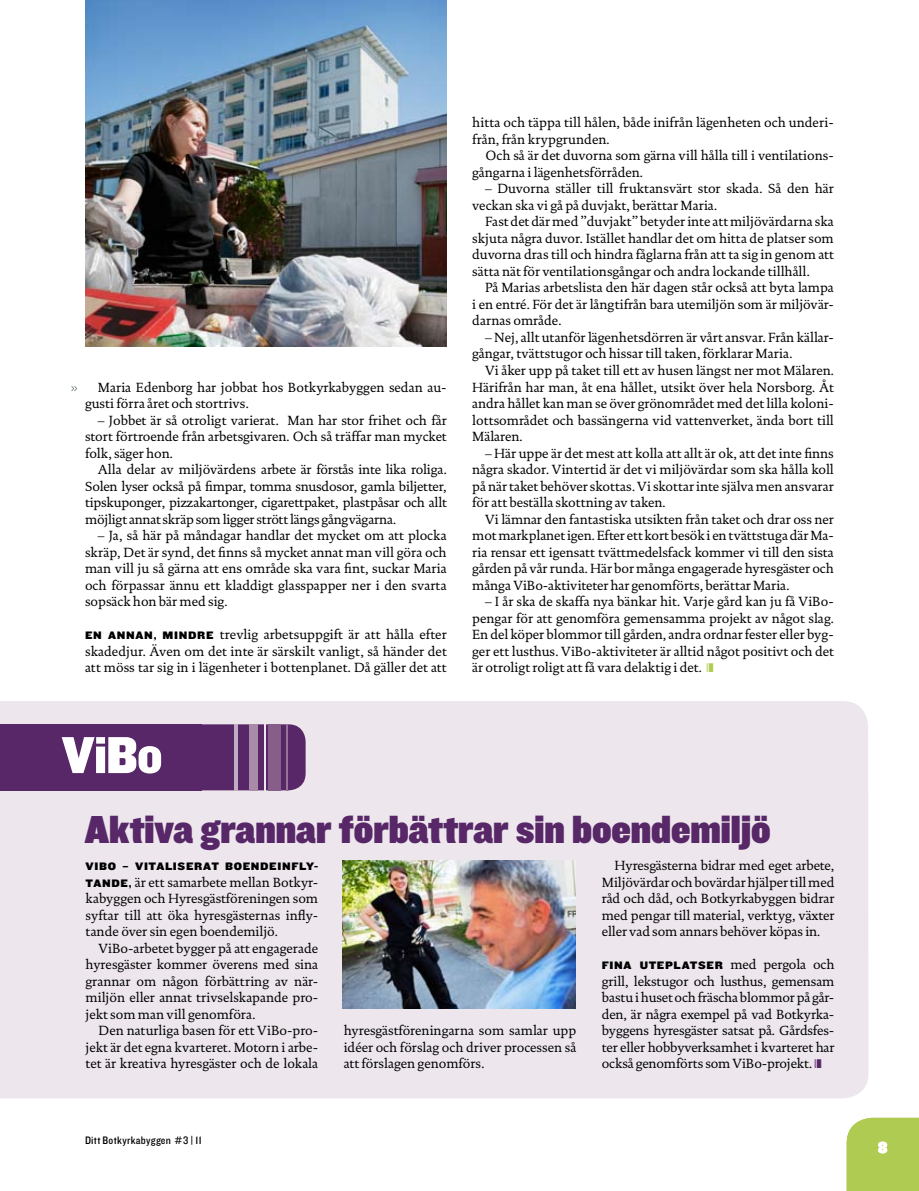
<style>
.page{position:relative;width:919px;height:1191px;background:#fff}
.page>*{position:absolute;margin:0;border:0;box-sizing:border-box;transform-origin:0 0}
.t1{font:54px "Knockout HTF71 Full Middlewt";color:#fff}
.t2{font:40.5px "Knockout HTF91 Ultmt Middlewt";color:#572767}
.t3{font:16.5px "Knockout HTF91 Ultmt Middlewt";color:#fff}
.t4{font:13.5px/16.5px "DTL Documenta TOT";letter-spacing:-.005em;color:#000;text-align:justify}
.t5{font:11.25px "Knockout HTF72 Full Cruiserwt";letter-spacing:.055em;color:#000}
.t6{font:11.25px "Knockout HTF30 Junior Welterwt";letter-spacing:.02em;color:#000}
.s1{font-family:"Knockout HTF72 Full Cruiserwt";font-size:11.25px}
.s2{color:#b0cb52}
.s3{font-family:"DTL Documenta TOT";font-size:13.5px}
.s4{color:#572767}
</style>
<div class="page">
<hr style="left:918px;top:0;width:1px;height:139px;background:#b0cb52">
<div style="left:846px;top:1117px;width:72px;height:74px;background:#b0cb52"></div>
<svg style="left:71px;top:386px;width:6px;height:5px"></svg>
<div style="left:0;top:701px;width:868px;height:397px;background:#ede7ed"></div>
<div style="left:120px;top:724px;width:185px;height:66px;background:#572767;border-radius:17px"></div>
<div style="left:0;top:724px;width:202px;height:66px;background:#572767"></div>
<hr style="left:234px;top:724px;width:4px;height:66px;background:#c1adc3">
<div style="left:249px;top:724px;width:8px;height:66px;background:#a88aa9"></div>
<div style="left:268px;top:724px;width:13px;height:66px;background:#865e89"></div>
<hr style="left:264px;top:724px;width:2px;height:66px;background:#ede7ed">
<hr style="left:286px;top:724px;width:2px;height:66px;background:#977398">
<svg style="left:918px;top:6px;width:1px;height:133px"></svg>
<img style="left:343px;top:861px;width:232px;height:147px">
<img style="left:85px;top:0;width:361px;height:347px">
<p class="t4" style="left:85px;top:379px;width:363px;text-indent:13px">Maria Edenborg har jobbat hos Botkyrkabyggen sedan au&shy;gusti förra året och stortrivs.</p>
<p class="t4" style="left:85px;top:412px;width:363px;text-indent:13px">– Jobbet är så otroligt varierat. Man har stor frihet och får stort förtroende från arbetsgivaren. Och så träffar man mycket folk, säger hon.</p>
<p class="t4" style="left:85px;top:461px;width:363px;text-indent:13px">Alla delar av miljövärdens arbete är förstås inte lika roliga.<br>Solen lyser också på fimpar, tomma snusdosor, gamla biljetter, tipskuponger, pizzakartonger, cigarettpaket, plastpåsar och allt möjligt annat skräp som ligger strött längs gångvägarna.</p>
<p class="t4" style="left:85px;top:527px;width:363px;text-indent:13px">– Ja, så här på måndagar handlar det mycket om att plocka skräp, Det är synd, det finns så mycket annat man vill göra och man vill ju så gärna att ens område ska vara fint, suckar Maria och förpassar ännu ett kladdigt glasspapper ner i den svarta sopsäck hon bär med sig.</p>
<p class="t4" style="left:85px;top:626px;width:363px"><span class="s1">EN ANNAN, MI NDRE</span> trevlig arbetsuppgift är att hålla efter skadedjur. Även om det inte är särskilt vanligt, så händer det att möss tar sig in i lägenheter i bottenplanet. Då gäller det att</p>
<h1 class="t1" style="left:62px;top:725px;width:103px">ViBo</h1>
<p class="t4" style="left:472px;top:115px;width:363px">hitta och täppa till hålen, både inifrån lägenheten och underi&shy;från, från krypgrunden.</p>
<p class="t4" style="left:472px;top:148px;width:363px;text-indent:13px">Och så är det duvorna som gärna vill hålla till i ventilations&shy;gångarna i lägenhetsförråden.</p>
<p class="t4" style="left:472px;top:181px;width:363px;text-indent:13px">– Duvorna ställer till fruktansvärt stor skada. Så den här veckan ska vi gå på duvjakt, berättar Maria.</p>
<p class="t4" style="left:472px;top:213px;width:363px;text-indent:13px">Fast det där med ”duvjakt” betyder inte att miljövärdarna ska skjuta några duvor. Istället handlar det om hitta de platser som duvorna dras till och hindra fåglarna från att ta sig in genom att sätta nät för ventilationsgångar och andra lockande tillhåll.</p>
<p class="t4" style="left:472px;top:279px;width:363px;text-indent:13px">På Marias arbetslista den här dagen står också att byta lampa i en entré. För det är långtifrån bara utemiljön som är miljövär&shy;darnas område.</p>
<p class="t4" style="left:472px;top:329px;width:363px;text-indent:13px">– Nej, allt utanför lägenhetsdörren är vårt ansvar. Från källar&shy;gångar, tvättstugor och hissar till taken, förklarar Maria.</p>
<p class="t4" style="left:472px;top:362px;width:363px;text-indent:13px">Vi åker upp på taket till ett av husen längst ner mot Mälaren.<br>Härifrån har man, åt ena hållet, utsikt över hela Norsborg. Åt andra hållet kan man se över grönområdet med det lilla koloni&shy;lottsområdet och bassängerna vid vattenverket, ända bort till Mälaren.</p>
<p class="t4" style="left:472px;top:444px;width:363px;text-indent:13px">– Här uppe är det mest att kolla att allt är ok, att det inte finns några skador. Vintertid är det vi miljövärdar som ska hålla koll på när taket behöver skottas. Vi skottar inte själva men ansvarar för att beställa skottning av taken.</p>
<p class="t4" style="left:472px;top:510px;width:363px;text-indent:13px">Vi lämnar den fantastiska utsikten från taket och drar oss ner mot markplanet igen. Efter ett kort besök i en tvättstuga där Ma&shy;ria rensar ett igensatt tvättmedelsfack kommer vi till den sista gården på vår runda. Här bor många engagerade hyresgäster och många ViBo-aktiviteter har genomförts, berättar Maria.</p>
<p class="t4" style="left:472px;top:593px;width:363px;text-indent:13px">– I år ska de skaffa nya bänkar hit. Varje gård kan ju få ViBo&shy;pengar för att genomföra gemensamma projekt av något slag.<br>En del köper blommor till gården, andra ordnar fester eller byg&shy;ger ett lusthus. ViBo-aktiviteter är alltid något positivt och det är otroligt roligt att få vara delaktig i det. <span class="s2">❘❚</span></p>
<h2 class="t2" style="left:85px;top:806px;width:687px">Aktiva grannar förbättrar sin boendemiljö</h2>
<p class="t5" style="left:86px;top:860px;width:9px">VIB</p>
<p class="t5" style="left:108px;top:860px;width:212px">O – VITALISERAT BOENDEI NFLY-</p>
<p class="t4" style="left:86px;top:874px;width:234px"><span class="s1">TANDE ,</span> är ett samarbete mellan Botkyr&shy;kabyggen och Hyresgästföreningen som syftar till att öka hyresgästernas infly&shy;tande över sin egen boendemiljö.</p>
<p class="t4" style="left:86px;top:940px;width:234px;text-indent:13px">ViBo-arbetet bygger på att engagerade hyresgäster kommer överens med sina grannar om någon förbättring av när&shy;miljön eller annat trivselskapande pro&shy;jekt som man vill genomföra.</p>
<p class="t4" style="left:86px;top:1022px;width:234px;text-indent:13px">Den naturliga basen för ett ViBo-pro&shy;jekt är det egna kvarteret. Motorn i arbe&shy;tet är kreativa hyresgäster och de lokala</p>
<p class="t4" style="left:344px;top:1022px;width:234px">hyresgästföreningarna som samlar upp idéer och förslag och driver processen så att förslagen genomförs.</p>
<p class="t4" style="left:601px;top:857px;width:234px;text-indent:13px">Hyresgästerna bidrar med eget arbete, Miljövärdar och bovärdar hjälper till med råd och dåd, och Botkyrkabyggen bidrar med pengar till material, verktyg, växter eller vad som annars behöver köpas in.</p>
<p class="t5" style="left:601px;top:959px;width:234px">FI NA UTE PLATSE R <span class="s3">med pergola och</span></p>
<p class="t4" style="left:601px;top:973px;width:234px">grill, lekstugor och lusthus, gemensam bastu i huset och fräscha blommor på går&shy;den, är några exempel på vad Botkyrka&shy;byggens hyresgäster satsat på. Gårdsfes&shy;ter eller hobbyverksamhet i kvarteret har också genomförts som ViBo-projekt. <span class="s4">❘❚</span></p>
<p class="t6" style="left:85px;top:1134px;width:118px">Ditt Botkyrkabyggen #3 | 11</p>
<p class="t3" style="left:878px;top:1137px;width:11px">8</p>
</div>
